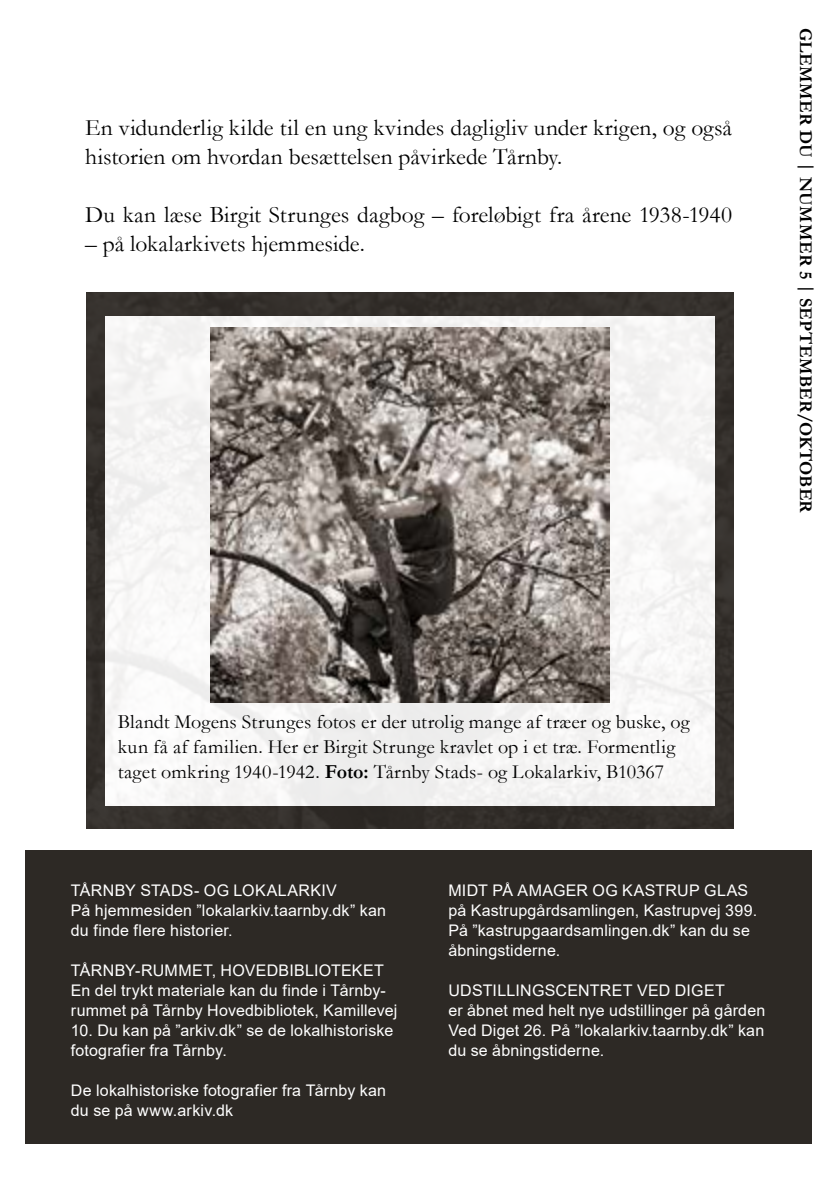
<style>
.page{position:relative;width:840px;height:1191px;background:#fff}
.page>*{position:absolute;margin:0;border:0;box-sizing:border-box;transform-origin:0 0}
.P_Brødtekst{font:23.6px/29px "Garamond";letter-spacing:.005em;color:#000}
.Billedtekst{font:20px/25px "Garamond";letter-spacing:.01em;color:#000}
.t1{font:700 18px "Garamond";letter-spacing:.005em;color:#000}
.Kolofon_brødtekst{font:16px/20px "Arial";letter-spacing:.01em;color:#fff}
.s1{font-weight:700}
</style>
<div class="page">
<div style="left:25px;top:850px;width:786px;height:293px;background:#2d2925"></div>
<img style="left:86px;top:292px;width:647px;height:536px">
<img style="left:105px;top:317px;width:609px;height:488px">
<img style="left:210px;top:327px;width:399px;height:375px">
<p class="P_Brødtekst" style="left:85px;top:112px;width:648px">En vidunderlig kilde til en ung kvindes dagligliv under krigen, og også historien om hvordan besættelsen påvirkede Tårnby.</p>
<p class="P_Brødtekst" style="left:85px;top:199px;width:648px">Du kan læse Birgit Strunges dagbog – foreløbigt fra årene 1938-1940</p>
<p class="P_Brødtekst" style="left:85px;top:228px;width:281px">– på lokalarkivets hjemmeside.</p>
<p class="t1" style="left:817px;top:27px;width:487px;rotate:90deg">GLEMMER DU | NUMMER 5 | SEPTEMBER/OKTOBER</p>
<p class="Billedtekst" style="left:118px;top:708px;width:573px">Blandt Mogens Strunges fotos er der utrolig mange af træer og buske, og kun få af familien. Her er Birgit Strunge kravlet op i et træ. Formentlig taget omkring 1940-1942. <span class="s1">Foto:</span> Tårnby Stads- og Lokalarkiv, B10367</p>
<p class="Kolofon_brødtekst" style="left:71px;top:880px;width:267px">TÅRNBY STADS- OG LOKALARKIV</p>
<p class="Kolofon_brødtekst" style="left:71px;top:900px;width:316px">På hjemmesiden ”lokalarkiv.taarnby.dk” kan du finde flere historier.</p>
<p class="Kolofon_brødtekst" style="left:71px;top:960px;width:314px">TÅRNBY-RUMMET, HOVEDBIBLIOTEKET</p>
<p class="Kolofon_brødtekst" style="left:71px;top:980px;width:328px">En del trykt materiale kan du finde i Tårnby&shy;rummet på Tårnby Hovedbibliotek, Kamillevej</p>
<p class="Kolofon_brødtekst" style="left:71px;top:1020px;width:323px">10. Du kan på ”arkiv.dk” se de lokalhistoriske fotografier fra Tårnby.</p>
<p class="Kolofon_brødtekst" style="left:71px;top:1080px;width:316px">De lokalhistoriske fotografier fra Tårnby kan du se på www.arkiv.dk</p>
<p class="Kolofon_brødtekst" style="left:448px;top:880px;width:301px">MIDT PÅ AMAGER OG KASTRUP GLAS</p>
<p class="Kolofon_brødtekst" style="left:448px;top:900px;width:310px">på Kastrupgårdsamlingen, Kastrupvej 399.<br>På ”kastrupgaardsamlingen.dk” kan du se åbningstiderne.</p>
<p class="Kolofon_brødtekst" style="left:448px;top:980px;width:278px">UDSTILLINGSCENTRET VED DIGET</p>
<p class="Kolofon_brødtekst" style="left:448px;top:1000px;width:318px;text-align:justify">er åbnet med helt nye udstillinger på gården Ved Diget 26. På ”lokalarkiv.taarnby.dk” kan du se åbningstiderne.</p>
</div>
